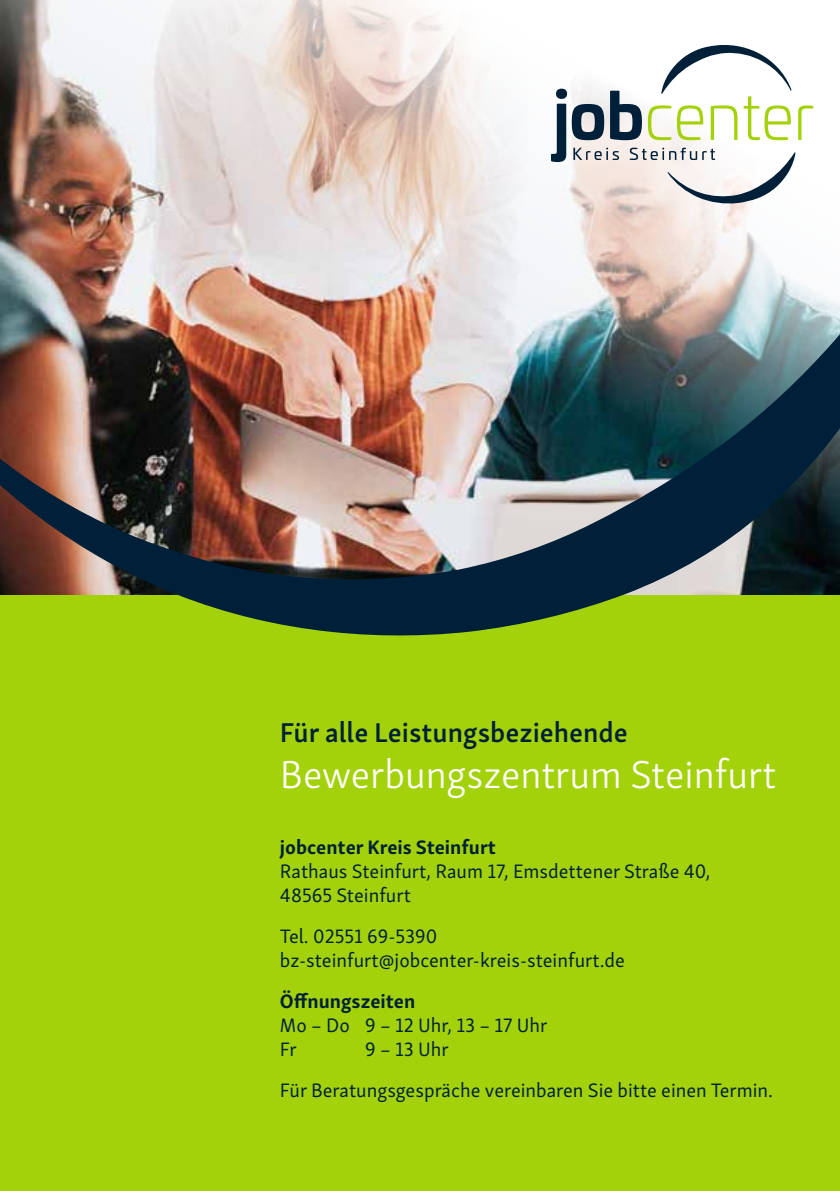
<style>
.page{position:relative;width:840px;height:1191px;background:#fff}
.page>*{position:absolute;margin:0;border:0;box-sizing:border-box;transform-origin:0 0}
.t1{font:300 40px "Skolar Sans Latn";color:#fff}
.t2{font:600 28px "Skolar Sans Latn";color:#002039}
.t3{font:20px/24px "Skolar Sans Latn";color:#002039}
.t4{font:700 20px "Skolar Sans Latn";color:#002039}
</style>
<div class="page">
<svg style="left:0;top:0;width:814px;height:235px"></svg>
<div style="left:0;top:595px;width:839px;height:596px;background:#a3d20a"></div>
<img style="left:0;top:235px;width:839px;height:401px">
<svg style="left:550px;top:45px;width:262px;height:159px"></svg>
<h2 class="t2" style="left:280px;top:710px;width:349px">Für alle Leistungsbeziehende</h2>
<h1 class="t1" style="left:280px;top:744px;width:497px">Bewerbungszentrum Steinfurt</h1>
<p class="t4" style="left:280px;top:831px;width:217px">jobcenter Kreis Steinfurt</p>
<p class="t3" style="left:280px;top:857px;width:432px">Rathaus Steinfurt, Raum 17, Emsdettener Straße 40,<br>48565 Steinfurt</p>
<p class="t3" style="left:280px;top:922px;width:346px">Tel. 02551 69-5390 bz-steinfurt@jobcenter-kreis-steinfurt.de</p>
<p class="t4" style="left:280px;top:985px;width:137px">Öffnungszeiten</p>
<p class="t3" style="left:280px;top:1011px;width:269px">Mo – Do 9 – 12 Uhr, 13 – 17 Uhr<br>Fr</p>
<p class="t3" style="left:280px;top:1027px;width:494px;line-height:41px;text-indent:85px">9 – 13 Uhr<br>Für Beratungsgespräche vereinbaren Sie bitte einen Termin.</p>
</div>
